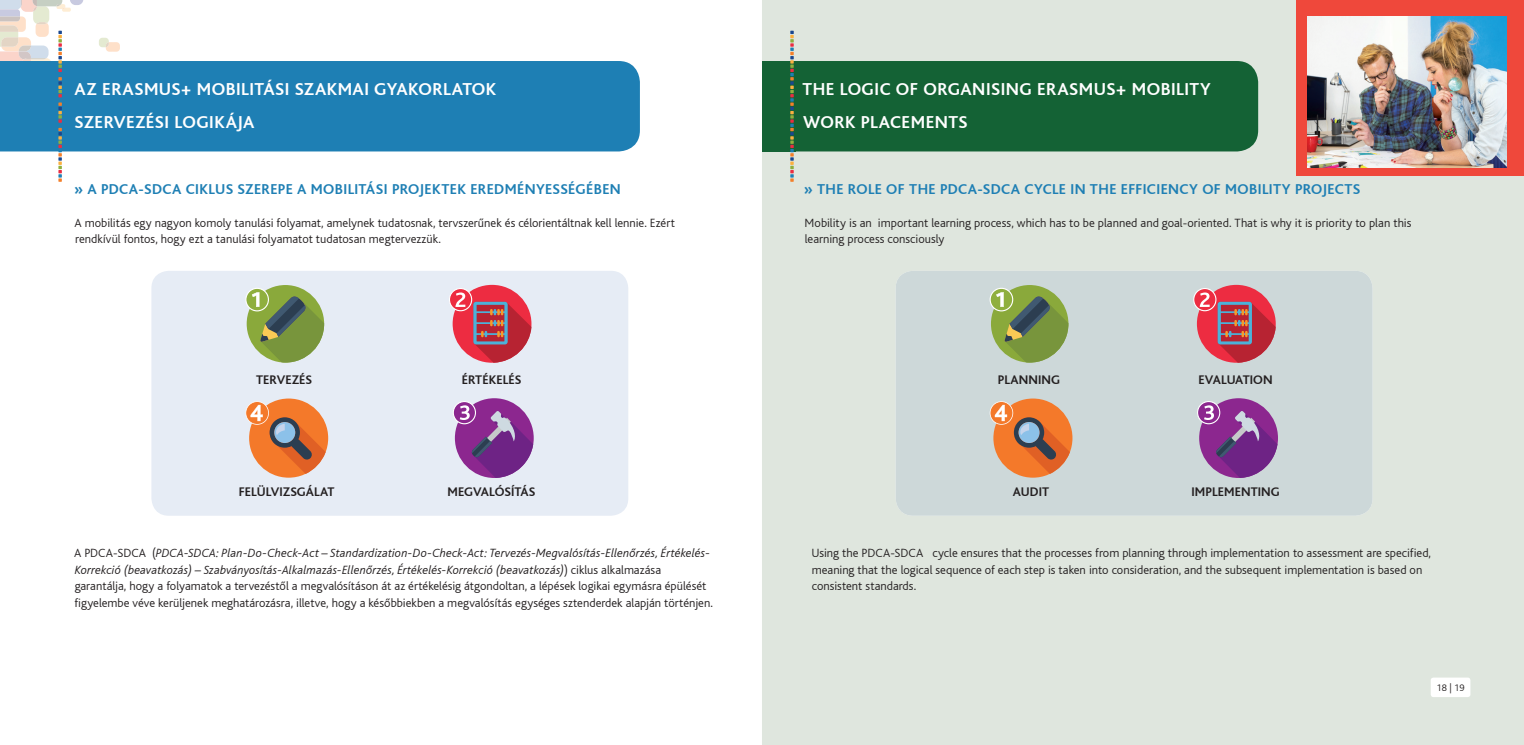
<style>
.page{position:relative;width:1524px;height:745px;background:#fff}
.page>*{position:absolute;margin:0;border:0;box-sizing:border-box;transform-origin:0 0}
.t1{font:700 18.12px/33.4px "Bliss";letter-spacing:.025em;color:#fff}
.t2{font:700 15px "Bliss";letter-spacing:.03em;color:#1e7fb4}
.t3{font:13.12px "Bliss Bold HU";letter-spacing:.005em;color:#231f20}
.t4{font:300 12.5px/16.5px "Bliss CE";color:#231f20}
.t5{font:300 10px "Bliss CE";color:#231f20}
.s1{font-style:italic}
</style>
<div class="page">
<svg style="left:99px;top:38px;width:21px;height:14px"></svg>
<div style="left:83px;top:61px;width:557px;height:90px;background:#1e7fb4"></div>
<svg style="left:0;top:0;width:83px;height:182px"></svg>
<div style="left:151px;top:270px;width:477px;height:245px;background:#e6ecf5;border-radius:17px"></div>
<svg style="left:449px;top:288px;width:82px;height:74px"></svg>
<div style="left:249px;top:398px;width:79px;height:79px;background:#f4792a;border-radius:50%"></div>
<svg style="left:245px;top:401px;width:81px;height:72px"></svg>
<svg style="left:245px;top:287px;width:79px;height:75px"></svg>
<svg style="left:453px;top:401px;width:80px;height:76px"></svg>
<div style="left:762px;top:0;width:762px;height:744px;background:#dfe6de"></div>
<div style="left:1296px;top:0;width:228px;height:175px;background:#ef483b"></div>
<div style="left:762px;top:61px;width:496px;height:90px;background:#146235;border-radius:21px"></div>
<div style="left:762px;top:61px;width:34px;height:90px;background:#146235"></div>
<div style="left:1430px;top:677px;width:40px;height:19px;background:#fff;border-radius:3px"></div>
<svg style="left:790px;top:31px;width:4px;height:151px"></svg>
<div style="left:895px;top:270px;width:477px;height:245px;background:#cdd8d9;border-radius:17px"></div>
<svg style="left:1193px;top:288px;width:82px;height:74px"></svg>
<div style="left:993px;top:398px;width:79px;height:79px;background:#f4792a;border-radius:50%"></div>
<svg style="left:989px;top:401px;width:81px;height:72px"></svg>
<svg style="left:989px;top:287px;width:79px;height:75px"></svg>
<svg style="left:1197px;top:401px;width:80px;height:76px"></svg>
<img style="left:1307px;top:17px;width:199px;height:150px">
<h1 class="t1" style="left:74px;top:72px;width:423px">AZ ERASMUS+ MOBILITÁSI SZAKMAI GYAKORLATOK<br>SZERVEZÉSI LOGIKÁJA</h1>
<h1 class="t1" style="left:802px;top:72px;width:410px">THE LOGIC OF ORGANISING ERASMUS+ MOBILITY<br>WORK PLACEMENTS</h1>
<p class="t2" style="left:74px;top:181px;width:548px">» A PDCA-SDCA CIKLUS SZEREPE A MOBILITÁSI PROJEKTEK EREDMÉNYESSÉGÉBEN</p>
<p class="t4" style="left:74px;top:214px;width:602px">A mobilitás egy nagyon komoly tanulási folyamat, amelynek tudatosnak, tervszerűnek és célorientáltnak kell lennie. Ezért rendkívül fontos, hogy ezt a tanulási folyamatot tudatosan megtervezzük.</p>
<p class="t2" style="left:804px;top:181px;width:558px">» THE ROLE OF THE PDCA-SDCA CYCLE IN THE EFFICIENCY OF MOBILITY PROJECTS</p>
<p class="t4" style="left:804px;top:214px;width:608px">Mobility is an important learning process, which has to be planned and goal-oriented. That is why it is priority to plan this learning process consciously</p>
<p class="t3" style="left:256px;top:372px;width:57px">TERVEZÉS</p>
<p class="t3" style="left:462px;top:372px;width:61px">ÉRTÉKELÉS</p>
<p class="t3" style="left:998px;top:372px;width:64px">PLANNING</p>
<p class="t3" style="left:1198px;top:372px;width:76px">EVALUATION</p>
<p class="t3" style="left:239px;top:483px;width:97px">FELÜLVIZSGÁLAT</p>
<p class="t3" style="left:447px;top:483px;width:90px">MEGVALÓSÍTÁS</p>
<p class="t3" style="left:1013px;top:483px;width:38px">AUDIT</p>
<p class="t3" style="left:1191px;top:483px;width:90px">IMPLEMENTING</p>
<p class="t4" style="left:74px;top:544px;width:640px">A PDCA-SDCA (<span class="s1">PDCA-SDCA: Plan-Do-Check-Act – Standardization-Do-Check-Act: Tervezés-Megvalósítás-Ellenőrzés, Értékelés-Korrekció (beavatkozás) – Szabványosítás-Alkalmazás-Ellenőrzés, Értékelés-Korrekció (beavatkozás)</span>) ciklus alkalmazása garantálja, hogy a folyamatok a tervezéstől a megvalósításon át az értékelésig átgondoltan, a lépések logikai egymásra épülését figyelembe véve kerüljenek meghatározásra, illetve, hogy a későbbiekben a megvalósítás egységes sztenderdek alapján történjen.</p>
<p class="t4" style="left:811px;top:544px;width:621px">Using the PDCA-SDCA cycle ensures that the processes from planning through implementation to assessment are specified, meaning that the logical sequence of each step is taken into consideration, and the subsequent implementation is based on consistent standards.</p>
<p class="t5" style="left:1436px;top:681px;width:29px">18 | 19</p>
</div>
